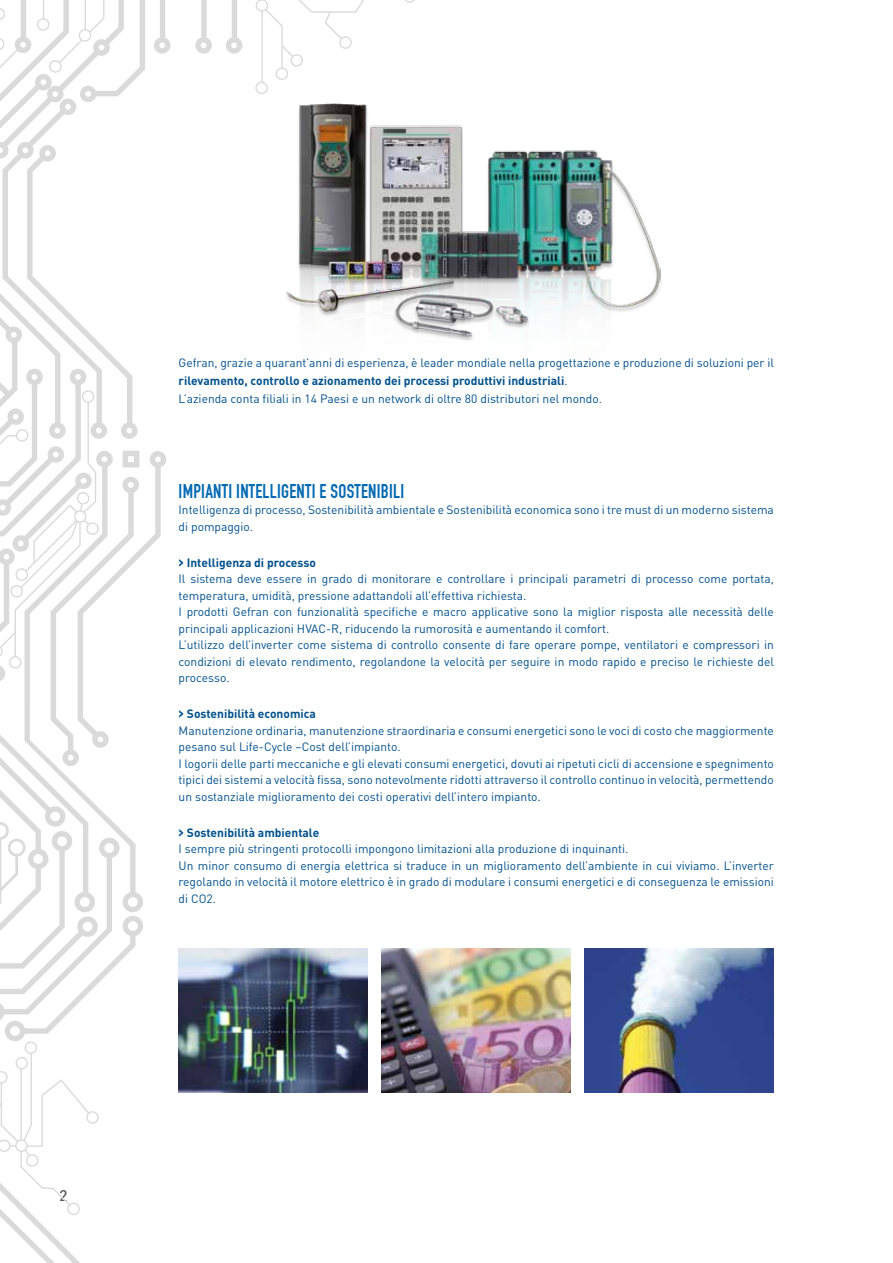
<style>
.page{position:relative;width:893px;height:1263px;background:#fff}
.page>*{position:absolute;margin:0;border:0;box-sizing:border-box;transform-origin:0 0}
.t1{font:19.5px "DIN Engschrift";letter-spacing:.015em;color:#0069b3;scale:.96 1}
.t2{font:15px "DINOT";color:#575756}
.t3{font:12px/16.5px "DINOT";color:#00518c}
.s1{font-weight:700}
.s2{font-family:"Interstate";font-weight:700}
</style>
<div class="page">
<svg style="left:0;top:0;width:415px;height:1263px"></svg>
<img style="left:284px;top:104px;width:377px;height:320px">
<img style="left:179px;top:948px;width:189px;height:145px">
<img style="left:382px;top:948px;width:189px;height:145px">
<img style="left:585px;top:948px;width:189px;height:145px">
<p class="t3" style="left:179px;top:353px;width:597px;line-height:18px">Gefran, grazie a quarant’anni di esperienza, è leader mondiale nella progettazione e produzione di soluzioni per il <span class="s1">rilevamento, controllo e azionamento dei processi produttivi industriali</span>.<br>L’azienda conta filiali in 14 Paesi e un network di oltre 80 distributori nel mondo.</p>
<h1 class="t1" style="left:179px;top:479px;width:237px">IMPIANTI INTELLIGENTI E SOSTENIBILI</h1>
<p class="t3" style="left:179px;top:501px;width:597px">Intelligenza di processo, Sostenibilità ambientale e Sostenibilità economica sono i tre must di un moderno sistema di pompaggio.</p>
<p class="t3" style="left:179px;top:554px;width:597px"><span class="s2">&gt;</span> <span class="s1">Intelligenza di processo<br></span>Il sistema deve essere in grado di monitorare e controllare i principali parametri di processo come portata, temperatura, umidità, pressione adattandoli all’effettiva richiesta.<br>I prodotti Gefran con funzionalità specifiche e macro applicative sono la miglior risposta alle necessità delle principali applicazioni HVAC-R, riducendo la rumorosità e aumentando il comfort.<br>L’utilizzo dell’inverter come sistema di controllo consente di fare operare pompe, ventilatori e compressori in condizioni di elevato rendimento, regolandone la velocità per seguire in modo rapido e preciso le richieste del processo.</p>
<p class="t3" style="left:179px;top:705px;width:597px"><span class="s2">&gt;</span> <span class="s1">Sostenibilità economica<br></span>Manutenzione ordinaria, manutenzione straordinaria e consumi energetici sono le voci di costo che maggiormente pesano sul Life-Cycle –Cost dell’impianto.<br>I logorii delle parti meccaniche e gli elevati consumi energetici, dovuti ai ripetuti cicli di accensione e spegnimento tipici dei sistemi a velocità fissa, sono notevolmente ridotti attraverso il controllo continuo in velocità, permettendo un sostanziale miglioramento dei costi operativi dell’intero impianto.</p>
<p class="t3" style="left:179px;top:824px;width:597px"><span class="s2">&gt;</span> <span class="s1">Sostenibilità ambientale<br></span>I sempre più stringenti protocolli impongono limitazioni alla produzione di inquinanti.<br>Un minor consumo di energia elettrica si traduce in un miglioramento dell’ambiente in cui viviamo. L’inverter regolando in velocità il motore elettrico è in grado di modulare i consumi energetici e di conseguenza le emissioni di CO2.</p>
<p class="t2" style="left:60px;top:1186px;width:9px">2</p>
</div>
